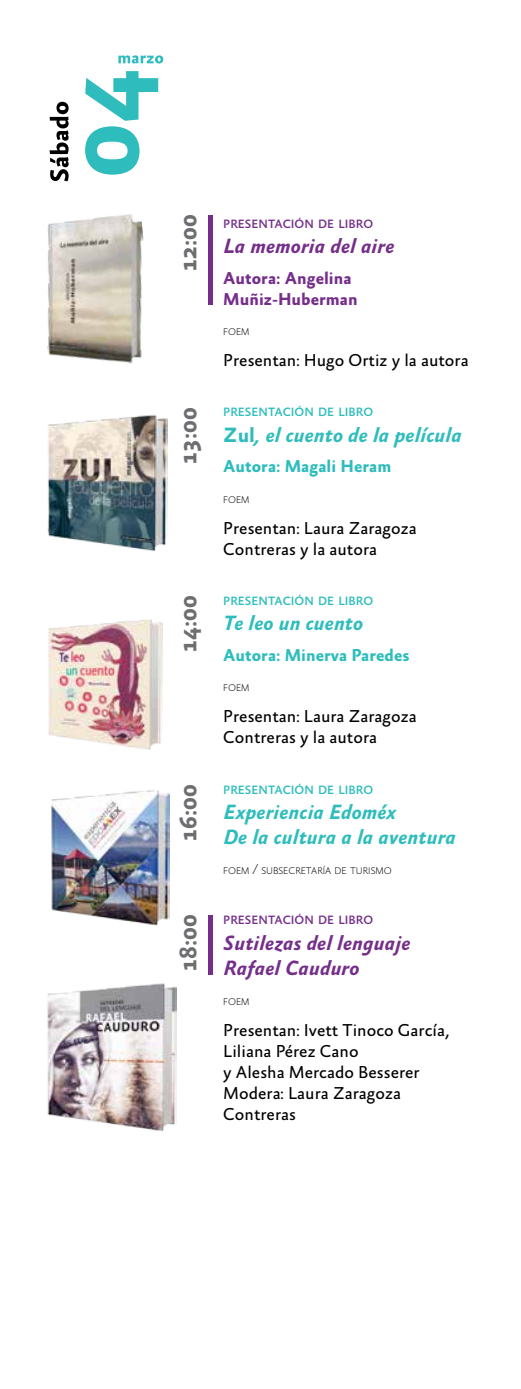
<style>
.page{position:relative;width:521px;height:1389px;background:#fff}
.page>*{position:absolute;margin:0;border:0;box-sizing:border-box;transform-origin:0 0}
.t1{font:700 105px "Absara Sans";color:#2ebdbc}
.t2{font:700 24.5px "Absara Sans";color:#6d6e71}
.t3{font:italic 700 21px/25.2px "Absara Sans";color:#2ebdbc}
.t4{font:italic 700 21px/25.2px "Absara Sans";color:#752f8a}
.t5{font:17.5px/21px "Absara Sans";color:#000}
.t6{font:700 17.5px "Absara Sans";color:#2ebdbc}
.t7{font:700 17.5px/21px "Absara Sans";color:#752f8a}
.t8{font:500 12.25px "Absara Sans";color:#2ebdbc}
.t9{font:500 12.25px "Absara Sans";color:#752f8a}
.t10{font:100 9.8px "Absara Sans";color:#000}
.s1{font-style:normal}
.s2{font-size:14px}
</style>
<div class="page">
<svg style="left:50px;top:102px;width:19px;height:79px"></svg>
<svg style="left:118px;top:55px;width:45px;height:9px"></svg>
<img style="left:47px;top:983px;width:130px;height:149px">
<img style="left:47px;top:214px;width:97px;height:150px">
<img style="left:47px;top:415px;width:121px;height:137px">
<img style="left:48px;top:619px;width:114px;height:131px">
<div style="left:208px;top:215px;width:5px;height:90px;background:#752f8a"></div>
<div style="left:208px;top:915px;width:5px;height:60px;background:#752f8a"></div>
<img style="left:51px;top:790px;width:118px;height:136px">
<h1 class="t1" style="left:49px;top:178px;width:111px;rotate:-90deg">04</h1>
<h2 class="t2" style="left:176px;top:272px;width:59px;rotate:-90deg">12:00</h2>
<h2 class="t2" style="left:176px;top:465px;width:59px;rotate:-90deg">13:00</h2>
<h2 class="t2" style="left:176px;top:653px;width:59px;rotate:-90deg">14:00</h2>
<h2 class="t2" style="left:176px;top:842px;width:59px;rotate:-90deg">16:00</h2>
<h2 class="t2" style="left:176px;top:972px;width:59px;rotate:-90deg">18:00</h2>
<p class="t9" style="left:223px;top:217px;width:151px">PRESENTACIÓN DE LIBRO</p>
<p class="t4" style="left:223px;top:234px;width:172px">La memoria del aire</p>
<p class="t7" style="left:223px;top:268px;width:136px">Autora: Angelina<br>Muñiz-Huberman</p>
<p class="t10" style="left:223px;top:327px;width:28px">FOEM</p>
<p class="t5" style="left:223px;top:351px;width:247px">Presentan: Hugo Ortiz y la autora</p>
<p class="t8" style="left:223px;top:406px;width:151px">PRESENTACIÓN DE LIBRO</p>
<p class="t3" style="left:223px;top:423px;width:240px"><span class="s1">Zul</span>, el cuento de la película</p>
<p class="t6" style="left:223px;top:458px;width:170px">Autora: Magali Heram</p>
<p class="t10" style="left:223px;top:494px;width:28px">FOEM</p>
<p class="t5" style="left:223px;top:518px;width:195px">Presentan: Laura Zaragoza<br>Contreras y la autora</p>
<p class="t8" style="left:223px;top:594px;width:151px">PRESENTACIÓN DE LIBRO</p>
<p class="t3" style="left:223px;top:612px;width:141px">Te leo un cuento</p>
<p class="t6" style="left:223px;top:646px;width:188px">Autora: Minerva Paredes</p>
<p class="t10" style="left:223px;top:683px;width:28px">FOEM</p>
<p class="t5" style="left:223px;top:707px;width:195px">Presentan: Laura Zaragoza<br>Contreras y la autora</p>
<p class="t8" style="left:223px;top:783px;width:151px">PRESENTACIÓN DE LIBRO</p>
<p class="t3" style="left:223px;top:800px;width:234px">Experiencia Edoméx<br>De la cultura a la aventura</p>
<p class="t10" style="left:223px;top:866px;width:170px">FOEM <span class="s2">/</span> SUBSECRETARÍA DE TURISMO</p>
<p class="t9" style="left:223px;top:914px;width:151px">PRESENTACIÓN DE LIBRO</p>
<p class="t4" style="left:223px;top:931px;width:188px">Sutilezas del lenguaje<br>Rafael Cauduro</p>
<p class="t10" style="left:223px;top:997px;width:28px">FOEM</p>
<p class="t5" style="left:223px;top:1021px;width:227px">Presentan: Ivett Tinoco García,<br>Liliana Pérez Cano<br>y Alesha Mercado Besserer<br>Modera: Laura Zaragoza<br>Contreras</p>
</div>
